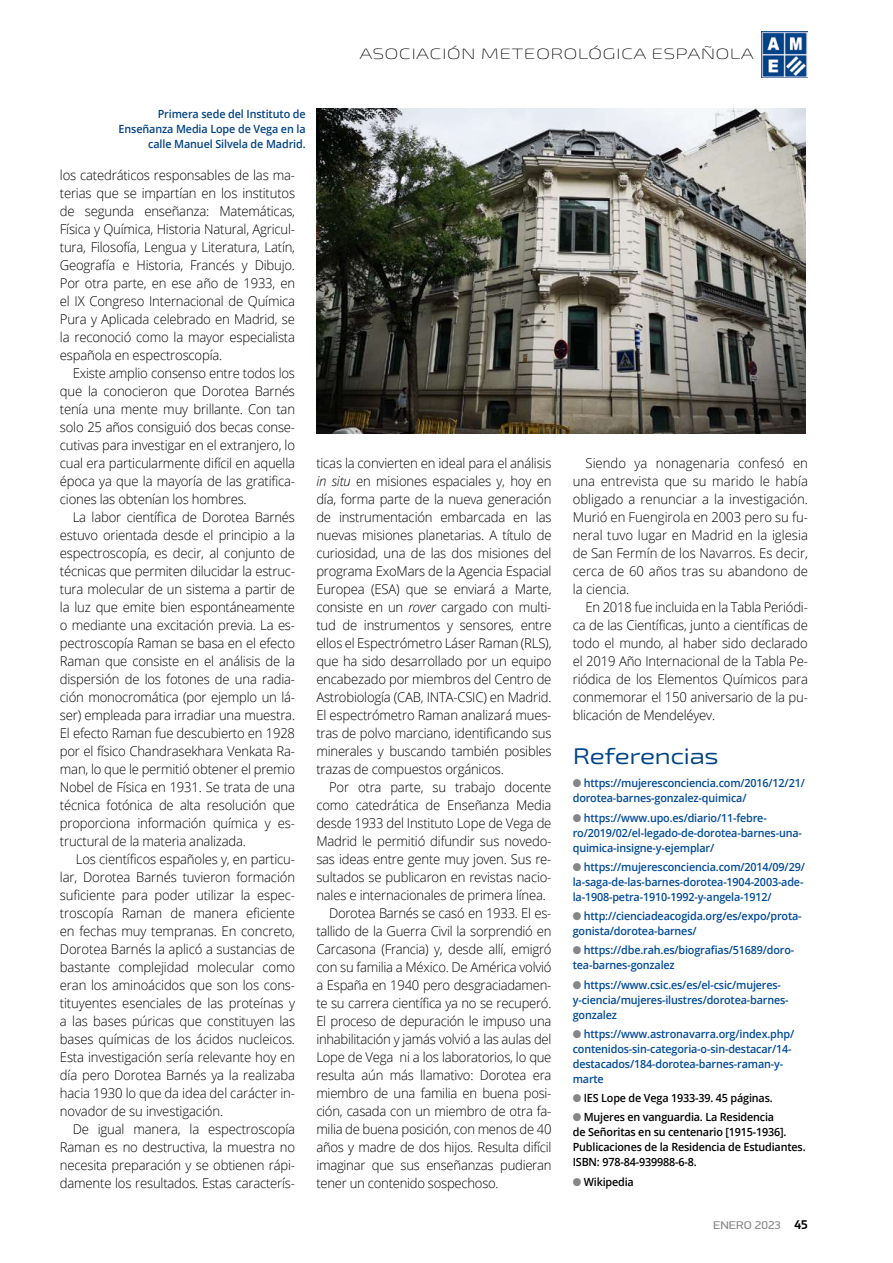
<style>
.page{position:relative;width:893px;height:1263px;background:#fff}
.page>*{position:absolute;margin:0;border:0;box-sizing:border-box;transform-origin:0 0}
.t1{font:expanded 22.5px "Exo 2";color:#004387}
.t2{font:200 expanded 15px "Exo 2";color:#000;scale:1.12 1}
.t3{font:300 13.5px/18px "Open Sans";letter-spacing:-.015em;color:#000;text-align:justify}
.t4{font:600 11.25px/15px "Open Sans";letter-spacing:-.015em;color:#004a98;scale:.96 1}
.t5{font:600 11.25px/15px "Open Sans";letter-spacing:-.015em;color:#000;scale:.96 1}
.t6{font:600 11.25px/15px "Open Sans";letter-spacing:-.01em;color:#004387;text-align:right;scale:.96 1}
.t7{font:11.25px "PF Din Display Pro";color:#87888a;scale:1.17 1}
.s1{font-style:italic}
.s2{color:#848687}
.s3{font-family:"Stainless Cond";font-weight:700;font-size:12px;color:#000}
</style>
<div class="page">
<img style="left:761px;top:32px;width:47px;height:46px">
<img style="left:316px;top:108px;width:489px;height:326px">
<p class="t2" style="left:359px;top:46px;width:12px">ASOCIACIÓN</p>
<p class="t2" style="left:481px;top:46px;width:29px">METEO</p>
<p class="t2" style="left:550px;top:46px;width:24px">ROLÓGICA</p>
<p class="t2" style="left:651px;top:46px;width:13px">ESPAÑOLA</p>
<p class="t6" style="left:119px;top:106px;width:196px">Primera sede del Instituto de<br>Enseñanza Media Lope de Vega en la calle Manuel Silvela de Madrid.</p>
<p class="t3" style="left:60px;top:166px;width:237px">los catedráticos responsables de las ma&shy;terias que se impartían en los institutos de segunda enseñanza: Matemáticas, Física y Química, Historia Natural, Agricul&shy;tura, Filosofía, Lengua y Literatura, Latín, Geografía e Historia, Francés y Dibujo.<br>Por otra parte, en ese año de 1933, en el IX Congreso Internacional de Química Pura y Aplicada celebrado en Madrid, se la reconoció como la mayor especialista española en espectroscopía.</p>
<p class="t3" style="left:60px;top:364px;width:237px;text-indent:13px">Existe amplio consenso entre todos los que la conocieron que Dorotea Barnés tenía una mente muy brillante. Con tan solo 25 años consiguió dos becas conse&shy;cutivas para investigar en el extranjero, lo cual era particularmente difícil en aquella época ya que la mayoría de las gratifica&shy;ciones las obtenían los hombres.</p>
<p class="t3" style="left:60px;top:508px;width:237px;text-indent:13px">La labor científica de Dorotea Barnés estuvo orientada desde el principio a la espectroscopía, es decir, al conjunto de técnicas que permiten dilucidar la estruc&shy;tura molecular de un sistema a partir de la luz que emite bien espontáneamente o mediante una excitación previa. La es&shy;pectroscopía Raman se basa en el efecto Raman que consiste en el análisis de la dispersión de los fotones de una radia&shy;ción monocromática (por ejemplo un lá&shy;ser) empleada para irradiar una muestra.<br>El efecto Raman fue descubierto en 1928 por el físico Chandrasekhara Venkata Ra&shy;man, lo que le permitió obtener el premio Nobel de Física en 1931. Se trata de una técnica fotónica de alta resolución que proporciona información química y es&shy;tructural de la materia analizada.</p>
<p class="t3" style="left:60px;top:850px;width:237px;text-indent:16px">Los científicos españoles y, en particu&shy;lar, Dorotea Barnés tuvieron formación suficiente para poder utilizar la espec&shy;troscopía Raman de manera eficiente en fechas muy tempranas. En concreto, Dorotea Barnés la aplicó a sustancias de bastante complejidad molecular como eran los aminoácidos que son los cons&shy;tituyentes esenciales de las proteínas y a las bases púricas que constituyen las bases químicas de los ácidos nucleicos.<br>Esta investigación sería relevante hoy en día pero Dorotea Barnés ya la realizaba hacia 1930 lo que da idea del carácter in&shy;novador de su investigación.</p>
<p class="t3" style="left:60px;top:1120px;width:237px;text-indent:13px">De igual manera, la espectroscopía Raman es no destructiva, la muestra no necesita preparación y se obtienen rápi&shy;damente los resultados. Estas caracterís-</p>
<p class="t3" style="left:316px;top:453px;width:237px">ticas la convierten en ideal para el análisis <span class="s1">in situ</span> en misiones espaciales y, hoy en día, forma parte de la nueva generación de instrumentación embarcada en las nuevas misiones planetarias. A título de curiosidad, una de las dos misiones del programa ExoMars de la Agencia Espacial Europea (ESA) que se enviará a Marte, consiste en un <span class="s1">rover</span> cargado con multi&shy;tud de instrumentos y sensores, entre ellos el Espectrómetro Láser Raman (RLS), que ha sido desarrollado por un equipo encabezado por miembros del Centro de Astrobiología (CAB, INTA-CSIC) en Madrid.<br>El espectrómetro Raman analizará mues&shy;tras de polvo marciano, identificando sus minerales y buscando también posibles trazas de compuestos orgánicos.</p>
<p class="t3" style="left:329px;top:777px;width:224px">Por otra parte, su trabajo docente</p>
<p class="t3" style="left:316px;top:795px;width:237px">como catedrática de Enseñanza Media</p>
<p class="t3" style="left:316px;top:813px;width:237px">desde 1933 del Instituto Lope de Vega de</p>
<p class="t3" style="left:316px;top:831px;width:237px">Madrid le permitió difundir sus novedo-</p>
<p class="t3" style="left:316px;top:849px;width:237px">sas ideas entre gente muy joven. Sus re-</p>
<p class="t3" style="left:316px;top:867px;width:237px">sultados se publicaron en revistas nacio-</p>
<p class="t3" style="left:316px;top:885px;width:231px">nales e internacionales de primera línea.</p>
<p class="t3" style="left:329px;top:903px;width:224px">Dorotea Barnés se casó en 1933. El es-</p>
<p class="t3" style="left:316px;top:921px;width:237px">tallido de la Guerra Civil la sorprendió en</p>
<p class="t3" style="left:316px;top:939px;width:237px">Carcasona (Francia) y, desde allí, emigró</p>
<p class="t3" style="left:316px;top:957px;width:237px">con su familia a México. De América volvió</p>
<p class="t3" style="left:316px;top:975px;width:237px">a España en 1940 pero desgraciadamen-</p>
<p class="t3" style="left:316px;top:993px;width:237px">te su carrera científica ya no se recuperó.</p>
<p class="t3" style="left:316px;top:1011px;width:237px">El proceso de depuración le impuso una</p>
<p class="t3" style="left:316px;top:1029px;width:237px">inhabilitación y jamás volvió a las aulas del</p>
<p class="t3" style="left:316px;top:1047px;width:237px">Lope de Vega ni a los laboratorios, lo que</p>
<p class="t3" style="left:316px;top:1065px;width:237px">resulta aún más llamativo: Dorotea era</p>
<p class="t3" style="left:316px;top:1083px;width:237px">miembro de una familia en buena posi-</p>
<p class="t3" style="left:316px;top:1101px;width:237px">ción, casada con un miembro de otra fa-</p>
<p class="t3" style="left:316px;top:1119px;width:237px">milia de buena posición, con menos de 40</p>
<p class="t3" style="left:316px;top:1137px;width:237px">años y madre de dos hijos. Resulta difícil</p>
<p class="t3" style="left:316px;top:1155px;width:237px">imaginar que sus enseñanzas pudieran</p>
<p class="t3" style="left:316px;top:1173px;width:184px">tener un contenido sospechoso.</p>
<p class="t3" style="left:573px;top:453px;width:237px;text-indent:13px">Siendo ya nonagenaria confesó en una entrevista que su marido le había obligado a renunciar a la investigación.<br>Murió en Fuengirola en 2003 pero su fu&shy;neral tuvo lugar en Madrid en la iglesia de San Fermín de los Navarros. Es decir, cerca de 60 años tras su abandono de la ciencia.</p>
<p class="t3" style="left:573px;top:597px;width:237px;text-indent:13px">En 2018 fue incluida en la Tabla Periódi&shy;ca de las Científicas, junto a científicas de todo el mundo, al haber sido declarado el 2019 Año Internacional de la Tabla Pe&shy;riódica de los Elementos Químicos para conmemorar el 150 aniversario de la pu&shy;blicación de Mendeléyev.</p>
<h1 class="t1" style="left:573px;top:743px;width:147px">Referencias</h1>
<p class="t4" style="left:573px;top:775px;width:243px"><span class="s2">●</span> https://mujeresconciencia.com/2016/12/21/ dorotea-barnes-gonzalez-quimica/</p>
<p class="t4" style="left:573px;top:810px;width:240px"><span class="s2">●</span> https://www.upo.es/diario/11-febre&shy;ro/2019/02/el-legado-de-dorotea-barnes-una&shy;quimica-insigne-y-ejemplar/</p>
<p class="t4" style="left:573px;top:859px;width:243px"><span class="s2">●</span> https://mujeresconciencia.com/2014/09/29/ la-saga-de-las-barnes-dorotea-1904-2003-ade&shy;la-1908-petra-1910-1992-y-angela-1912/</p>
<p class="t4" style="left:573px;top:908px;width:240px"><span class="s2">●</span> http://cienciadeacogida.org/es/expo/prota&shy;gonista/dorotea-barnes/</p>
<p class="t4" style="left:573px;top:942px;width:232px"><span class="s2">●</span> https://dbe.rah.es/biografias/51689/doro&shy;tea-barnes-gonzalez</p>
<p class="t4" style="left:573px;top:977px;width:226px"><span class="s2">●</span> https://www.csic.es/es/el-csic/mujeres&shy;y-ciencia/mujeres-ilustres/dorotea-barnes&shy;gonzalez</p>
<p class="t4" style="left:573px;top:1026px;width:232px"><span class="s2">●</span> https://www.astronavarra.org/index.php/ contenidos-sin-categoria-o-sin-destacar/14- destacados/184-dorotea-barnes-raman-y&shy;marte</p>
<p class="t5" style="left:573px;top:1090px;width:210px"><span class="s2">●</span> IES Lope de Vega 1933-39. 45 páginas.</p>
<p class="t5" style="left:573px;top:1109px;width:244px"><span class="s2">●</span> Mujeres en vanguardia. La Residencia<br>de Señoritas en su centenario [1915-1936].<br>Publicaciones de la Residencia de Estudiantes.<br>ISBN: 978-84-939988-6-8.</p>
<p class="t5" style="left:573px;top:1174px;width:65px"><span class="s2">●</span> Wikipedia</p>
<p class="t7" style="left:713px;top:1218px;width:82px">ENERO 2023 <span class="s3">45</span></p>
</div>
